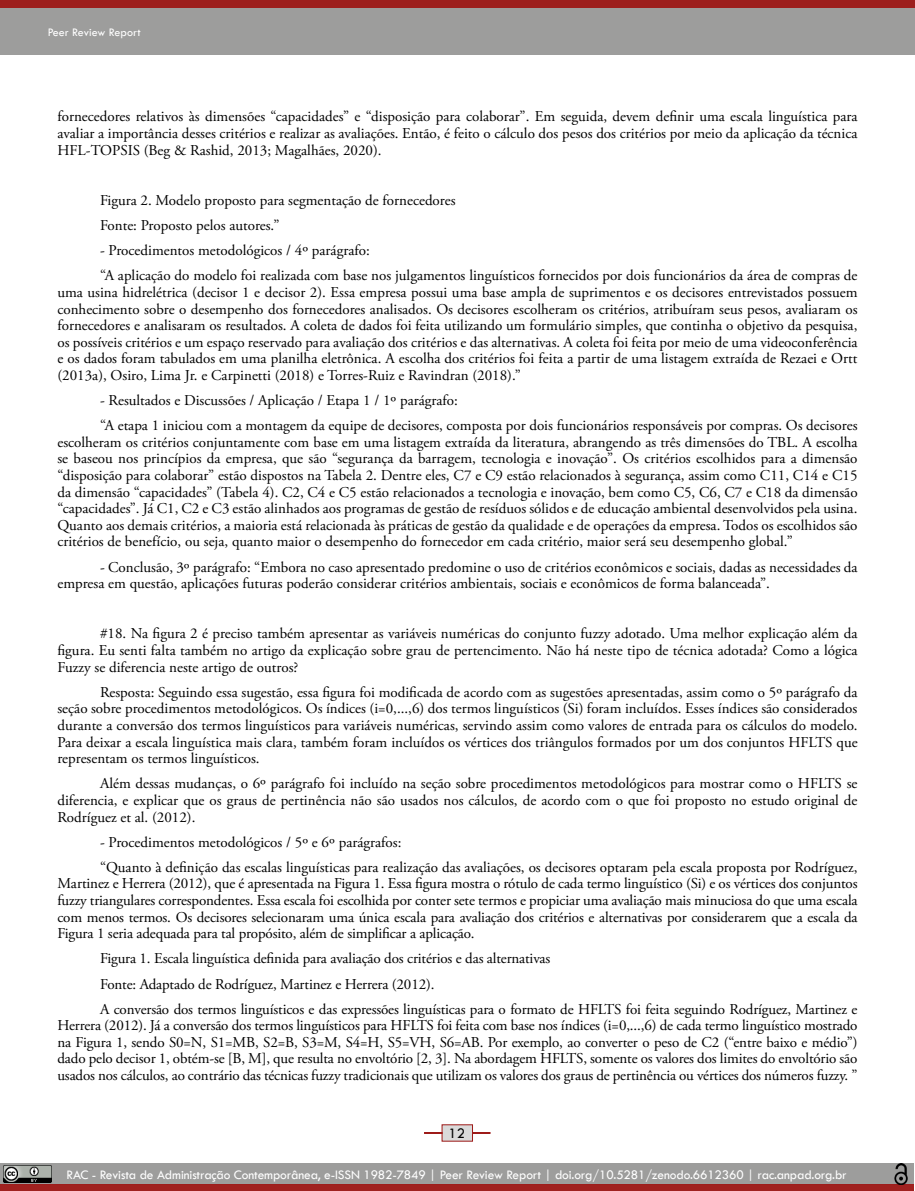
<style>
.page{position:relative;width:915px;height:1191px;background:#fff}
.page>*{position:absolute;margin:0;border:0;box-sizing:border-box;transform-origin:0 0}
.t1{font:15px/16.6px "Adobe Garamond Pro";color:#000;text-align:justify}
.t2{font:15px "Tw Cen";color:#000}
.t3{font:13.5px "Tw Cen";letter-spacing:-.01em;color:#fff}
.t4{font:12px "Tw Cen";color:#fff}
</style>
<div class="page">
<svg style="left:424px;top:1124px;width:67px;height:18px"></svg>
<div style="left:0;top:0;width:914px;height:54px;background:#9d9d9c"></div>
<div style="left:0;top:0;width:914px;height:7px;background:#9d1a18"></div>
<div style="left:0;top:1163px;width:913px;height:21px;background:#9d9d9c"></div>
<div style="left:0;top:1184px;width:913px;height:7px;background:#a0211f"></div>
<img style="left:4px;top:1165px;width:48px;height:17px">
<img style="left:894px;top:1163px;width:13px;height:21px">
<p class="t4" style="left:48px;top:25px;width:94px">Peer Review Report</p>
<p class="t1" style="left:57px;top:109px;width:801px">fornecedores relativos às dimensões “capacidades” e “disposição para colaborar”. Em seguida, devem definir uma escala linguística para avaliar a importância desses critérios e realizar as avaliações. Então, é feito o cálculo dos pesos dos critérios por meio da aplicação da técnica HFL-TOPSIS (Beg &amp; Rashid, 2013; Magalhães, 2020).</p>
<p class="t1" style="left:100px;top:188px;width:357px;line-height:25px">Figura 2. Modelo proposto para segmentação de fornecedores<br>Fonte: Proposto pelos autores.”</p>
<p class="t1" style="left:100px;top:238px;width:758px;line-height:25px">- Procedimentos metodológicos / 4º parágrafo:<br>“A aplicação do modelo foi realizada com base nos julgamentos linguísticos fornecidos por dois funcionários da área de compras de</p>
<p class="t1" style="left:57px;top:284px;width:801px">uma usina hidrelétrica (decisor 1 e decisor 2). Essa empresa possui uma base ampla de suprimentos e os decisores entrevistados possuem conhecimento sobre o desempenho dos fornecedores analisados. Os decisores escolheram os critérios, atribuíram seus pesos, avaliaram os fornecedores e analisaram os resultados. A coleta de dados foi feita utilizando um formulário simples, que continha o objetivo da pesquisa, os possíveis critérios e um espaço reservado para avaliação dos critérios e das alternativas. A coleta foi feita por meio de uma videoconferência e os dados foram tabulados em uma planilha eletrônica. A escolha dos critérios foi feita a partir de uma listagem extraída de Rezaei e Ortt (2013a), Osiro, Lima Jr. e Carpinetti (2018) e Torres-Ruiz e Ravindran (2018).”</p>
<p class="t1" style="left:100px;top:388px;width:758px;line-height:25px">- Resultados e Discussões / Aplicação / Etapa 1 / 1º parágrafo:<br>“A etapa 1 iniciou com a montagem da equipe de decisores, composta por dois funcionários responsáveis por compras. Os decisores</p>
<p class="t1" style="left:57px;top:434px;width:801px">escolheram os critérios conjuntamente com base em uma listagem extraída da literatura, abrangendo as três dimensões do TBL. A escolha se baseou nos princípios da empresa, que são “segurança da barragem, tecnologia e inovação”. Os critérios escolhidos para a dimensão “disposição para colaborar” estão dispostos na Tabela 2. Dentre eles, C7 e C9 estão relacionados à segurança, assim como C11, C14 e C15 da dimensão “capacidades” (Tabela 4). C2, C4 e C5 estão relacionados a tecnologia e inovação, bem como C5, C6, C7 e C18 da dimensão “capacidades”. Já C1, C2 e C3 estão alinhados aos programas de gestão de resíduos sólidos e de educação ambiental desenvolvidos pela usina.<br>Quanto aos demais critérios, a maioria está relacionada às práticas de gestão da qualidade e de operações da empresa. Todos os escolhidos são critérios de benefício, ou seja, quanto maior o desempenho do fornecedor em cada critério, maior será seu desempenho global.”</p>
<p class="t1" style="left:57px;top:559px;width:801px;text-indent:43px">- Conclusão, 3º parágrafo: “Embora no caso apresentado predomine o uso de critérios econômicos e sociais, dadas as necessidades da empresa em questão, aplicações futuras poderão considerar critérios ambientais, sociais e econômicos de forma balanceada”.</p>
<p class="t1" style="left:57px;top:626px;width:801px;text-indent:43px">#18. Na figura 2 é preciso também apresentar as variáveis numéricas do conjunto fuzzy adotado. Uma melhor explicação além da figura. Eu senti falta também no artigo da explicação sobre grau de pertencimento. Não há neste tipo de técnica adotada? Como a lógica Fuzzy se diferencia neste artigo de outros?</p>
<p class="t1" style="left:57px;top:684px;width:801px;text-indent:43px">Resposta: Seguindo essa sugestão, essa figura foi modificada de acordo com as sugestões apresentadas, assim como o 5º parágrafo da seção sobre procedimentos metodológicos. Os índices (i=0,...,6) dos termos linguísticos (Si) foram incluídos. Esses índices são considerados durante a conversão dos termos linguísticos para variáveis numéricas, servindo assim como valores de entrada para os cálculos do modelo.<br>Para deixar a escala linguística mais clara, também foram incluídos os vértices dos triângulos formados por um dos conjuntos HFLTS que representam os termos linguísticos.</p>
<p class="t1" style="left:57px;top:776px;width:801px;text-indent:43px">Além dessas mudanças, o 6º parágrafo foi incluído na seção sobre procedimentos metodológicos para mostrar como o HFLTS se diferencia, e explicar que os graus de pertinência não são usados nos cálculos, de acordo com o que foi proposto no estudo original de Rodríguez et al. (2012).</p>
<p class="t1" style="left:100px;top:830px;width:758px;line-height:25px">- Procedimentos metodológicos / 5º e 6º parágrafos:<br>“Quanto à definição das escalas linguísticas para realização das avaliações, os decisores optaram pela escala proposta por Rodríguez,</p>
<p class="t1" style="left:57px;top:876px;width:801px">Martinez e Herrera (2012), que é apresentada na Figura 1. Essa figura mostra o rótulo de cada termo linguístico (Si) e os vértices dos conjuntos fuzzy triangulares correspondentes. Essa escala foi escolhida por conter sete termos e propiciar uma avaliação mais minuciosa do que uma escala com menos termos. Os decisores selecionaram uma única escala para avaliação dos critérios e alternativas por considerarem que a escala da Figura 1 seria adequada para tal propósito, além de simplificar a aplicação.</p>
<p class="t1" style="left:100px;top:946px;width:758px;line-height:25px;text-align:left">Figura 1. Escala linguística definida para avaliação dos critérios e das alternativas<br>Fonte: Adaptado de Rodríguez, Martinez e Herrera (2012).<br>A conversão dos termos linguísticos e das expressões linguísticas para o formato de HFLTS foi feita seguindo Rodríguez, Martinez e</p>
<p class="t1" style="left:57px;top:1017px;width:801px">Herrera (2012). Já a conversão dos termos linguísticos para HFLTS foi feita com base nos índices (i=0,...,6) de cada termo linguístico mostrado na Figura 1, sendo S0=N, S1=MB, S2=B, S3=M, S4=H, S5=VH, S6=AB. Por exemplo, ao converter o peso de C2 (“entre baixo e médio”) dado pelo decisor 1, obtém-se [B, M], que resulta no envoltório [2, 3]. Na abordagem HFLTS, somente os valores dos limites do envoltório são usados nos cálculos, ao contrário das técnicas fuzzy tradicionais que utilizam os valores dos graus de pertinência ou vértices dos números fuzzy. ”</p>
<p class="t2" style="left:448px;top:1123px;width:18px">12</p>
<p class="t3" style="left:66px;top:1166px;width:781px">RAC - Revista de Administração Contemporânea, e-ISSN 1982-7849 | Peer Review Report | doi.org/10.5281/zenodo.6612360 | rac.anpad.org.br</p>
</div>
